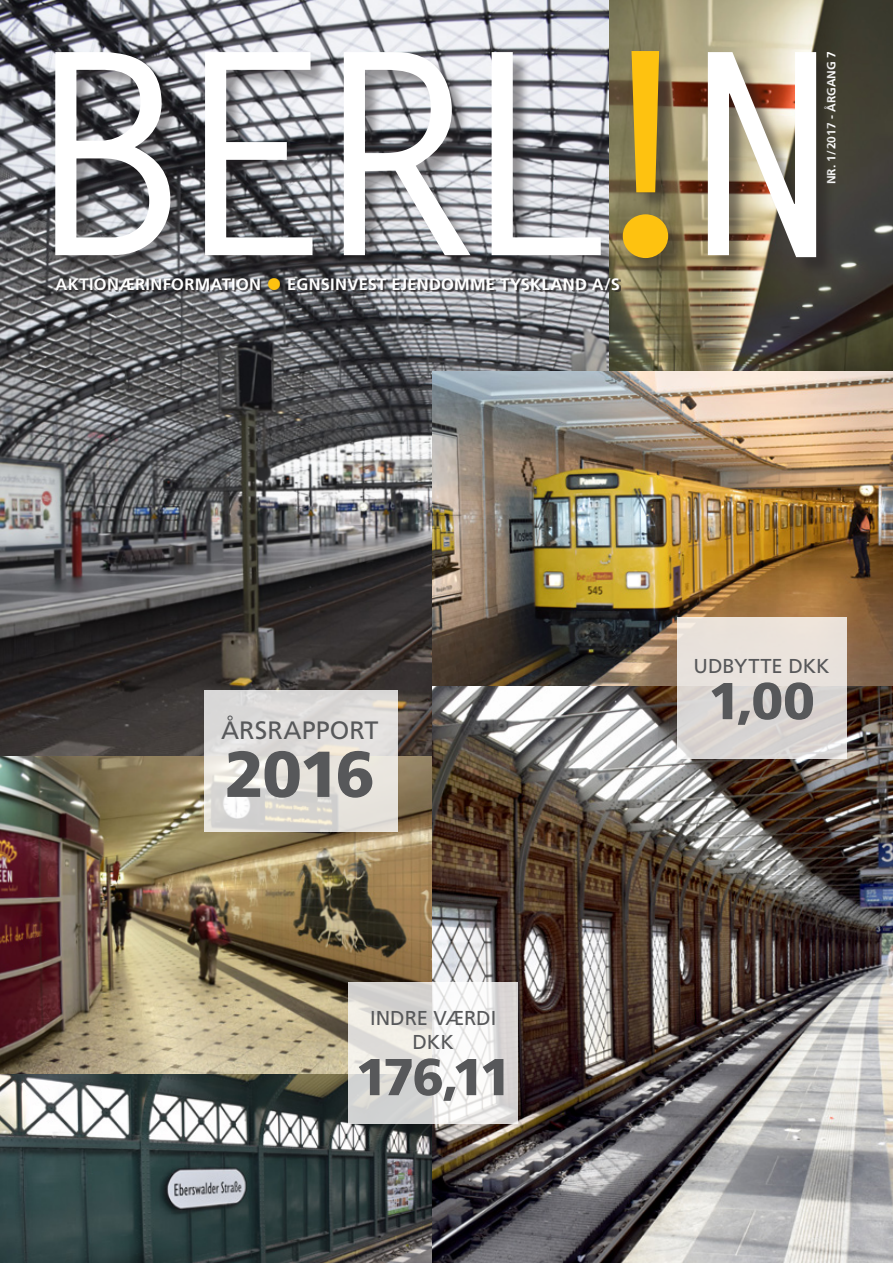
<style>
.page{position:relative;width:893px;height:1263px;background:#fff}
.page>*{position:absolute;margin:0;border:0;box-sizing:border-box;transform-origin:0 0}
.Overskrifter_1{font:900 64.8px "Frutiger LT";color:#57585a}
.Overskrifter_1-2{font:900 51.9px "Frutiger LT";letter-spacing:-.065em;color:#57585a}
.Overskrifter_1-3{font:25.2px "Frutiger LT";letter-spacing:.005em;color:#57585a}
.Overskrifter_1-4{font:20.1px "Frutiger LT";letter-spacing:-.005em;color:#57585a}
.t1{font:700 16.5px "Frutiger LT";letter-spacing:.015em;color:#fff}
.Overskrift_22_pkt{font:700 12px "Frutiger LT";color:#fff}
</style>
<div class="page">
<img style="left:0;top:0;width:610px;height:757px">
<img style="left:610px;top:0;width:283px;height:371px">
<img style="left:0;top:757px;width:433px;height:506px">
<img style="left:433px;top:371px;width:460px;height:892px">
<svg style="left:204px;top:690px;width:193px;height:141px;background:#e1deda"></svg>
<div style="left:677px;top:618px;width:169px;height:141px;background:linear-gradient(to bottom,#eee6dd,#d5d1d1)"></div>
<svg style="left:348px;top:983px;width:170px;height:141px"></svg>
<div style="left:57px;top:280px;width:564px;height:12px;background:#231f20;opacity:.75"></div>
<div style="left:58px;top:54px;width:777px;height:222px;background:#231f20;opacity:.45"></div>
<svg style="left:55px;top:52px;width:115px;height:203px"></svg>
<svg style="left:205px;top:52px;width:107px;height:203px"></svg>
<svg style="left:344px;top:52px;width:126px;height:203px"></svg>
<svg style="left:492px;top:52px;width:109px;height:203px"></svg>
<svg style="left:708px;top:52px;width:108px;height:205px"></svg>
<svg style="left:268px;top:278px;width:12px;height:12px"></svg>
<p class="t1" style="left:56px;top:275px;width:207px">AKTIONÆRINFORMATION</p>
<p class="t1" style="left:287px;top:275px;width:334px">EGNSINVEST EJENDOMME TYSKLAND A/S</p>
<p class="Overskrift_22_pkt" style="left:824px;top:184px;width:135px;rotate:-90deg">NR. 1/2017 - ÅRGANG 7</p>
<p class="Overskrifter_1-3" style="left:221px;top:715px;width:159px">ÅRSRAPPORT</p>
<p class="Overskrifter_1" style="left:225px;top:735px;width:152px">2016</p>
<p class="Overskrifter_1-4" style="left:370px;top:1006px;width:128px">INDRE VÆRDI</p>
<p class="Overskrifter_1-4" style="left:413px;top:1030px;width:43px">DKK</p>
<p class="Overskrifter_1-2" style="left:355px;top:1046px;width:157px">176,11</p>
<p class="Overskrifter_1-4" style="left:693px;top:654px;width:137px">UDBYTTE DKK</p>
<p class="Overskrifter_1-2" style="left:708px;top:670px;width:108px">1,00</p>
</div>
